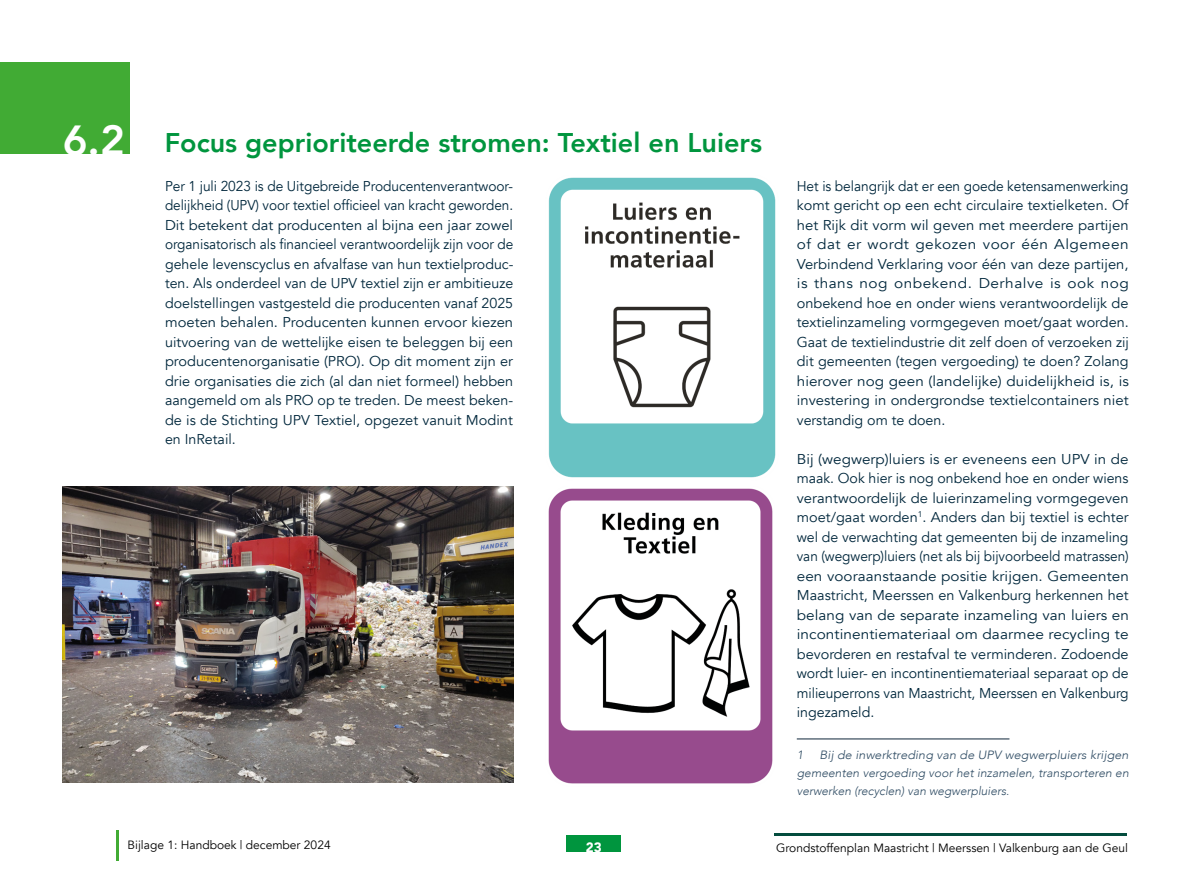
<style>
.page{position:relative;width:1191px;height:893px;background:#fff}
.page>*{position:absolute;margin:0;border:0;box-sizing:border-box;transform-origin:0 0}
.t1{font:800 27px "Avenir";color:#00953e}
.t2{font:14.25px/19.5px "Avenir";color:#00273c;text-align:justify;scale:.96 1}
.t3{font:14.25px/19.5px "Avenir";color:#00273c;text-align:justify;scale:1.06 1}
.t4{font:900 13.5px "Avenir";color:#fff}
.t5{font:italic 300 12px/18px "Avenir";color:#2e4b63;text-align:justify;scale:1.05 1}
.t6{font:12px "Avenir";color:#000}
.s1{font-size:42px;color:#fff}
</style>
<div class="page">
<div style="left:566px;top:835px;width:55px;height:17px;background:#00953e"></div>
<hr style="left:774px;top:833px;width:353px;height:2px;background:#044d3e">
<hr style="left:116px;top:830px;width:3px;height:30px;background:#41ab34">
<div style="left:0;top:63px;width:129px;height:90px;background:#41ab34"></div>
<hr style="left:796px;top:738px;width:213px;height:1px;background:#0f263a">
<img style="left:548px;top:177px;width:228px;height:301px">
<img style="left:548px;top:488px;width:225px;height:296px">
<img style="left:63px;top:486px;width:450px;height:296px">
<h1 class="t1" style="left:63px;top:121px;width:701px"><span class="s1">6.2</span> Focus geprioriteerde stromen: Textiel en Luiers</h1>
<p class="t2" style="left:165px;top:176px;width:364px">Per 1 juli 2023 is de Uitgebreide Producentenverantwoor&shy;delijkheid (UPV) voor textiel officieel van kracht geworden.<br>Dit betekent dat producenten al bijna een jaar zowel organisatorisch als financieel verantwoordelijk zijn voor de gehele levenscyclus en afvalfase van hun textielproduc&shy;ten. Als onderdeel van de UPV textiel zijn er ambitieuze doelstellingen vastgesteld die producenten vanaf 2025 moeten behalen. Producenten kunnen ervoor kiezen uitvoering van de wettelijke eisen te beleggen bij een producentenorganisatie (PRO). Op dit moment zijn er drie organisaties die zich (al dan niet formeel) hebben aangemeld om als PRO op te treden. De meest beken&shy;de is de Stichting UPV Textiel, opgezet vanuit Modint en InRetail.</p>
<p class="t2" style="left:796px;top:176px;width:347px">Het is belangrijk dat er een goede ketensamenwerking komt gericht op een echt circulaire textielketen. Of het Rijk dit vorm wil geven met meerdere partijen of dat er wordt gekozen voor één Algemeen Verbindend Verklaring voor één van deze partijen, is thans nog onbekend. Derhalve is ook nog onbekend hoe en onder wiens verantwoordelijk de textielinzameling vormgegeven moet/gaat worden.<br>Gaat de textielindustrie dit zelf doen of verzoeken zij dit gemeenten (tegen vergoeding) te doen? Zolang hierover nog geen (landelijke) duidelijkheid is, is investering in ondergrondse textielcontainers niet verstandig om te doen.</p>
<p class="t3" style="left:796px;top:449px;width:315px">Bij (wegwerp)luiers is er eveneens een UPV in de maak. Ook hier is nog onbekend hoe en onder wiens verantwoordelijk de luierinzameling vormgegeven moet/gaat worden<sup>1</sup>. Anders dan bij textiel is echter wel de verwachting dat gemeenten bij de inzameling van (wegwerp)luiers (net als bij bijvoorbeeld matrassen) een vooraanstaande positie krijgen. Gemeenten Maastricht, Meerssen en Valkenburg herkennen het belang van de separate inzameling van luiers en incontinentiemateriaal om daarmee recycling te bevorderen en restafval te verminderen. Zodoende wordt luier- en incontinentiemateriaal separaat op de milieuperrons van Maastricht, Meerssen en Valkenburg ingezameld.</p>
<p class="t5" style="left:796px;top:746px;width:8px">1</p>
<p class="t5" style="left:796px;top:746px;width:318px;text-indent:23px">Bij de inwerktreding van de UPV wegwerpluiers krijgen gemeenten vergoeding voor het inzamelen, transporteren en verwerken (recyclen) van wegwerpluiers.</p>
<p class="t6" style="left:128px;top:838px;width:204px">Bijlage 1: Handboek | december 2024</p>
<p class="t4" style="left:586px;top:836px;width:17px">23</p>
<p class="t6" style="left:776px;top:840px;width:353px">Grondstoffenplan Maastricht | Meerssen | Valkenburg aan de Geul</p>
</div>
